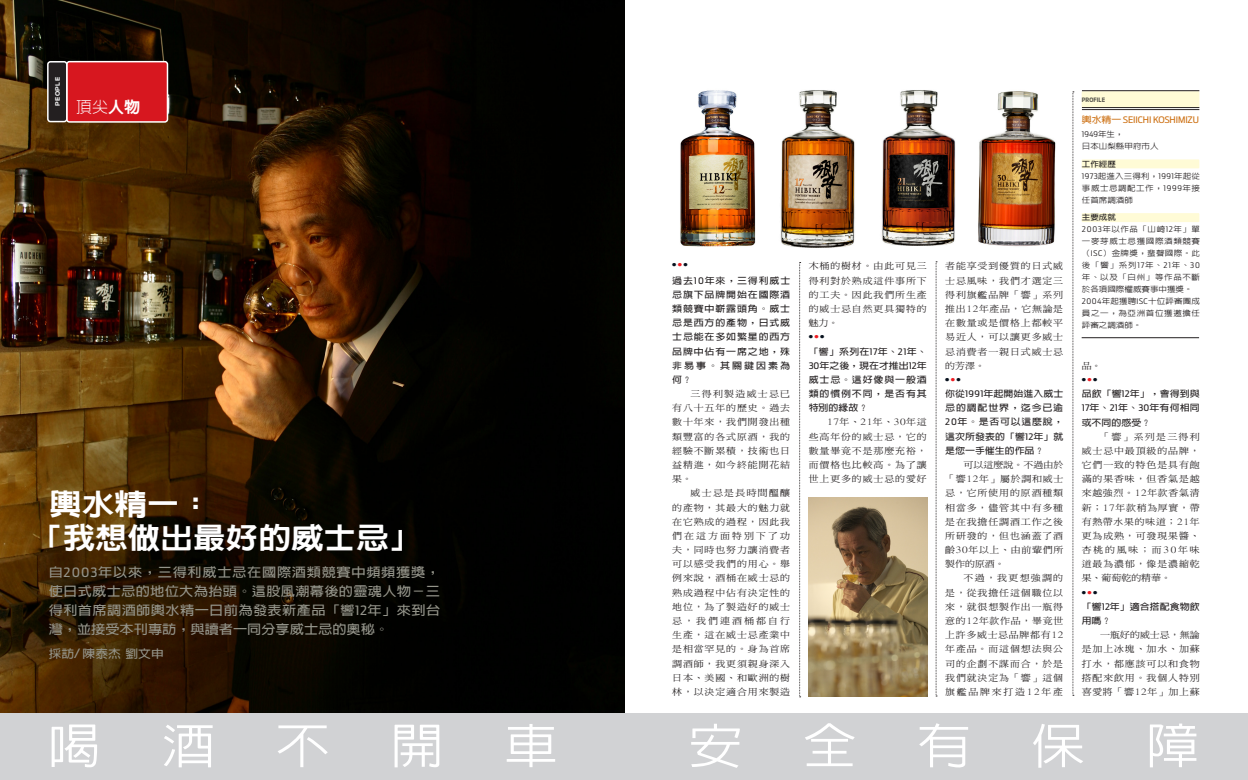
<style>
.page{position:relative;width:1248px;height:780px;background:#fff}
.page>*{position:absolute;margin:0;border:0;box-sizing:border-box;transform-origin:0 0}
.圖說{font:500 48.5px "Lin Gothic";color:#fff;scale:1.11 1}
.圖說-2{font:800 29.3px "Lin Gothic";color:#fff;scale:1.11 1}
.t1{font:300 16px "Lin Gothic";color:#fff}
.圖說-3{font:700 12.8px/19px "Lin Gothic";letter-spacing:.025em;color:#94948a;text-align:justify;scale:1.11 1}
.圖說-4{font:700 11.5px "Lin Gothic";color:#94948a;scale:1.11 1}
.內文字{font:8.9px/14.2px "DF Ming Md HK BF";letter-spacing:.09em;color:#231f20;text-align:justify;scale:1.11 1}
.內文字的拷貝{font:700 8.9px/14.2px "Lin Gothic";letter-spacing:.09em;color:#231f20;text-align:justify;scale:1.11 1}
.圖說-5{font:8.9px "Antenna Cond";letter-spacing:-.01em;color:#ce7317;scale:1.11 1}
.內文字的拷貝-2{font:700 8.9px/14.3px "Lin Gothic";letter-spacing:.005em;color:#231f20;scale:1.11 1}
.圖說-6{font:500 7.7px/12px "Lin Gothic";letter-spacing:.04em;color:#231f20;text-align:justify;scale:1.11 1}
.圖說-7{font:500 7.7px "Lin Gothic";color:#231f20;scale:1.11 1}
.圖說-8{font:700 7.7px "Lin Gothic";color:#231f20;scale:1.11 1}
.圖說-9{font:300 7.7px "Antenna Cond";color:#231f20;scale:1.11 1}
.Owen_head{font:700 6px "Antenna Cond";letter-spacing:.01em;color:#55544d}
.t2{font:700 6px "Antenna";letter-spacing:.1em;color:#fff}
.內文字的拷貝-3{font:3.8px "DF Ming Md HK BF";color:#07111d;scale:1.11 1}
.s1{font-weight:800}
.s2{font-family:"Antenna Cond";font-weight:400}
.s3{font-family:"Antenna Cond";font-weight:400;font-size:12.8px}
.s4{color:#ee1d23}
.s5{font-family:"Lin Gothic";font-weight:700}
.s6{font-family:"Lin Gothic";font-weight:500}
.s7{font-family:"Antenna Cond";font-weight:300}
</style>
<div class="page">
<div style="left:1081px;top:91px;width:118px;height:17px;background:#fffbd6"></div>
<div style="left:1081px;top:213px;width:118px;height:9px;background:#fffbd6"></div>
<div style="left:1081px;top:159px;width:118px;height:9px;background:#fffbd6"></div>
<img style="left:0;top:0;width:624px;height:713px">
<svg style="left:799px;top:262px;width:1px;height:435px"></svg>
<svg style="left:935px;top:261px;width:2px;height:435px"></svg>
<svg style="left:1072px;top:92px;width:1px;height:604px"></svg>
<div style="left:0;top:713px;width:1247px;height:67px;background:#d1d2d4"></div>
<div style="left:67px;top:62px;width:100px;height:60px;background:#d7171f;border-radius:3px"></div>
<div style="left:66px;top:61px;width:102px;height:62px;border:2px solid #fff;border-radius:3px"></div>
<div style="left:48px;top:62px;width:19px;height:60px;background:#231f20;border-radius:3px"></div>
<div style="left:47px;top:61px;width:20px;height:61px;border:2px solid #fff;border-radius:3px"></div>
<hr style="left:1081px;top:107px;width:118px;height:1px;background:#231f20">
<hr style="left:1081px;top:90px;width:118px;height:1px;background:#231f20">
<hr style="left:1081px;top:109px;width:118px;height:1px;background:#231f20">
<hr style="left:1081px;top:337px;width:117px;height:1px;background:#231f20">
<img style="left:808px;top:497px;width:119px;height:199px">
<img style="left:680px;top:90px;width:76px;height:157px">
<img style="left:978px;top:91px;width:78px;height:156px">
<img style="left:780px;top:90px;width:75px;height:158px">
<img style="left:882px;top:90px;width:74px;height:156px">
<p class="t2" style="left:54px;top:106px;width:31px;rotate:-90deg">PEOPLE</p>
<p class="t1" style="left:76px;top:99px;width:66px">頂尖<span class="s1">人物</span></p>
<p class="圖說-2" style="left:49px;top:488px;width:148px">輿水精一：</p>
<p class="圖說-2" style="left:30px;top:522px;width:354px">「我想做出最好的威士忌」</p>
<p class="圖說-3" style="left:49px;top:562px;width:354px">自<span class="s2">2003</span>年以來，三得利威士忌在國際酒類競賽中頻頻獲獎，使日式威士忌的地位大為抬頭。這股風潮幕後的靈魂人物－三得利首席調酒師輿水精一日前為發表新產品「響<span class="s2">12</span>年」來到台灣，並接受本刊專訪，與讀者一同分享威士忌的奧秘。</p>
<p class="圖說-4" style="left:49px;top:648px;width:105px">採訪<span class="s3">/</span> 陳泰杰 劉文申</p>
<p class="內文字的拷貝-3" style="left:672px;top:263px;width:16px">● <span class="s4">●</span> ●</p>
<p class="內文字的拷貝" style="left:672px;top:273px;width:108px">過去<span class="s2">10</span>年來，三得利威士忌旗下品牌開始在國際酒類競賽中嶄露頭角。威士忌是西方的產物，日式威士忌能在多如繁星的西方品牌中佔有一席之地，殊非易事。其關鍵因素為何？</p>
<p class="內文字" style="left:672px;top:387px;width:108px;text-indent:18px">三得利製造威士忌已有八十五年的歷史。過去數十年來，我們開發出種類豐富的各式原酒，我的經驗不斷累積，技術也日益精進，如今終能開花結果。</p>
<p class="內文字" style="left:672px;top:486px;width:108px;text-indent:18px">威士忌是長時間醞釀的產物，其最大的魅力就在它熟成的過程，因此我們在這方面特別下了功夫，同時也努力讓消費者可以感受我們的用心。舉例來說，酒桶在威士忌的熟成過程中佔有決定性的地位，為了製造好的威士忌，我們連酒桶都自行生產，這在威士忌產業中是相當罕見的。身為首席調酒師，我更須親身深入日本、美國、和歐洲的樹林，以決定適合用來製造</p>
<p class="內文字" style="left:808px;top:259px;width:108px">木桶的樹材。由此可見三得利對於熟成這件事所下的工夫。因此我們所生產的威士忌自然更具獨特的魅力。</p>
<p class="內文字的拷貝-3" style="left:808px;top:335px;width:16px">● <span class="s4">●</span> ●</p>
<p class="內文字的拷貝" style="left:808px;top:344px;width:108px">「響」系列在<span class="s2">17</span>年、<span class="s2">21</span>年、<span class="s2">30</span>年之後，現在才推出<span class="s2">12</span>年威士忌。這好像與一般酒類的慣例不同，是否有其特別的緣故？</p>
<p class="內文字" style="left:808px;top:415px;width:108px;text-indent:18px">17年、21年、30年這些高年份的威士忌，它的數量畢竟不是那麼充裕，而價格也比較高。為了讓世上更多的威士忌的愛好</p>
<p class="內文字" style="left:945px;top:259px;width:108px">者能享受到優質的日式威士忌風味，我們才選定三得利旗艦品牌「響」系列推出12年產品，它無論是在數量或是價格上都較平易近人，可以讓更多威士忌消費者一親日式威士忌的芳澤。</p>
<p class="內文字的拷貝-3" style="left:945px;top:377px;width:16px">● <span class="s4">●</span> ●</p>
<p class="內文字的拷貝" style="left:945px;top:386px;width:108px">你從<span class="s2">1991</span>年起開始進入威士忌的調配世界，迄今已逾<span class="s2">20</span>年。是否可以這麼說，這次所發表的「響<span class="s2">12</span>年」就是您一手催生的作品？</p>
<p class="內文字" style="left:945px;top:458px;width:108px;text-indent:18px">可以這麼說。不過由於「響12年」屬於調和威士忌，它所使用的原酒種類相當多，儘管其中有多種是在我擔任調酒工作之後所研發的，但也涵蓋了酒齡30年以上、由前輩們所製作的原酒。</p>
<p class="內文字" style="left:945px;top:571px;width:108px;text-indent:18px">不過，我更想強調的是，從我擔任這個職位以來，就很想製作出一瓶得意的12年款作品，畢竟世上許多威士忌品牌都有12年產品。而這個想法與公司的企劃不謀而合，於是我們就決定為「響」這個旗艦品牌來打造12年產</p>
<p class="Owen_head" style="left:1081px;top:96px;width:25px">PROFILE</p>
<p class="圖說-5" style="left:1081px;top:115px;width:107px"><span class="s5">輿水精一</span> SEIICHI KOSHIMIZU</p>
<p class="圖說-9" style="left:1081px;top:130px;width:39px">1949<span class="s6">年生，</span></p>
<p class="圖說-7" style="left:1081px;top:142px;width:70px">日本山梨縣甲府市人</p>
<p class="圖說-8" style="left:1081px;top:160px;width:32px">工作經歷</p>
<p class="圖說-6" style="left:1081px;top:170px;width:108px"><span class="s7">1973</span>起進入三得利，<span class="s7">1991</span>年起從事威士忌調配工作，<span class="s7">1999</span>年接任首席調酒師</p>
<p class="圖說-8" style="left:1081px;top:214px;width:32px">主要成就</p>
<p class="圖說-6" style="left:1081px;top:223px;width:108px"><span class="s7">2003</span>年以作品「山崎<span class="s7">12</span>年」單一麥芽威士忌獲國際酒類競賽（<span class="s7">ISC</span>）金牌獎，蜚聲國際。此後「響」系列<span class="s7">17</span>年、<span class="s7">21</span>年、<span class="s7">30</span>年、以及「白州」等作品不斷於各項國際權威賽事中獲獎。</p>
<p class="圖說-6" style="left:1081px;top:295px;width:108px"><span class="s7">2004</span>年起獲聘<span class="s7">ISC</span>十位評審團成員之一，為亞洲首位獲邀擔任評審之調酒師。</p>
<p class="內文字" style="left:1081px;top:359px;width:19px">品。</p>
<p class="內文字的拷貝-3" style="left:1081px;top:377px;width:16px">● <span class="s4">●</span> ●</p>
<p class="內文字的拷貝" style="left:1081px;top:386px;width:108px">品飲「響<span class="s2">12</span>年」，會得到與<span class="s2">17</span>年、<span class="s2">21</span>年、<span class="s2">30</span>年有何相同或不同的感受？</p>
<p class="內文字" style="left:1081px;top:429px;width:108px;text-indent:18px">「響」系列是三得利威士忌中最頂級的品牌，它們一致的特色是具有飽滿的果香味，但香氣是越來越強烈。12年款香氣清新；17年款稍為厚實，帶有熱帶水果的味道；21年更為成熟，可發現果醬、杏桃的風味；而30年味道最為濃郁，像是濃縮乾果、葡萄乾的精華。</p>
<p class="內文字的拷貝-3" style="left:1081px;top:590px;width:16px">● <span class="s4">●</span> ●</p>
<p class="內文字的拷貝-2" style="left:1081px;top:599px;width:108px">「響<span class="s2">12</span>年」適合搭配食物飲用嗎？</p>
<p class="內文字" style="left:1081px;top:628px;width:108px;text-indent:18px">一瓶好的威士忌，無論是加上冰塊、加水、加蘇打水，都應該可以和食物搭配來飲用。我個人特別喜愛將「響12年」加上蘇</p>
<p class="圖說" style="left:47px;top:720px;width:461px">喝 酒 不 開 車</p>
<p class="圖說" style="left:688px;top:720px;width:461px">安 全 有 保 障</p>
</div>
